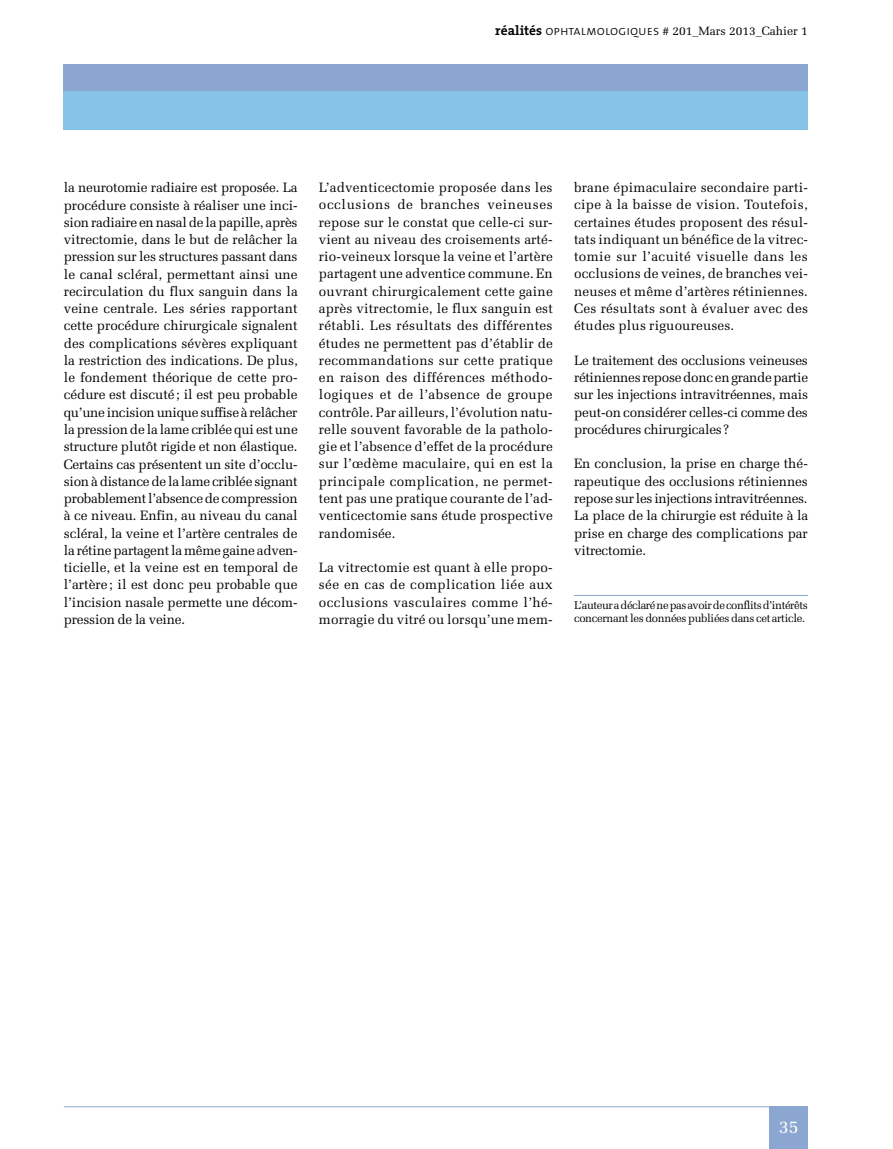
<style>
.page{position:relative;width:893px;height:1149px;background:#fff}
.page>*{position:absolute;margin:0;border:0;box-sizing:border-box;transform-origin:0 0}
.t1{font:18px "Melior";color:#fff}
.t2{font:13.5px/17.2px "Melior";letter-spacing:.005em;color:#000;text-align:justify}
.t3{font:12px "Melior";color:#000}
.t4{font:11.25px/13.5px "Melior";letter-spacing:-.03em;color:#000}
.s1{font-family:"The Serif";font-weight:700;font-size:13.5px}
.s2{font-family:"The Sans Light Caps";font-size:13.5px}
</style>
<div class="page">
<div style="left:64px;top:64px;width:744px;height:27px;background:#8ca6d2"></div>
<div style="left:64px;top:91px;width:744px;height:39px;background:#87c3e7"></div>
<div style="left:770px;top:1106px;width:38px;height:42px;background:#8ca6d2"></div>
<hr style="left:64px;top:1106px;width:744px;height:1px;background:#8ca6d2">
<hr style="left:574px;top:594px;width:234px;height:1px;background:#8ca6d2">
<p class="t3" style="left:495px;top:24px;width:314px"><span class="s1">réalités</span> <span class="s2">ophtalmologiques</span> # 201_Mars 2013_Cahier 1</p>
<p class="t2" style="left:64px;top:179px;width:235px">la neurotomie radiaire est proposée. La procédure consiste à réaliser une inci&shy;sion radiaire en nasal de la papille, après vitrectomie, dans le but de relâcher la pression sur les structures passant dans le canal scléral, permettant ainsi une recirculation du flux sanguin dans la veine centrale. Les séries rapportant cette procédure chirurgicale signalent des complications sévères expliquant la restriction des indications. De plus, le fondement théorique de cette pro&shy;cédure est discuté; il est peu probable qu’une incision unique suffise à relâcher la pression de la lame criblée qui est une structure plutôt rigide et non élastique.<br>Certains cas présentent un site d’occlu&shy;sion à distance de la lame criblée signant probablement l’absence de compression à ce niveau. Enfin, au niveau du canal scléral, la veine et l’artère centrales de la rétine partagent la même gaine adven&shy;ticielle, et la veine est en temporal de l’artère ; il est donc peu probable que l’incision nasale permette une décom&shy;pression de la veine.</p>
<p class="t2" style="left:319px;top:179px;width:235px">L’adventicectomie proposée dans les occlusions de branches veineuses repose sur le constat que celle-ci sur&shy;vient au niveau des croisements arté&shy;rio-veineux lorsque la veine et l’artère partagent une adventice commune. En ouvrant chirurgicalement cette gaine après vitrectomie, le flux sanguin est rétabli. Les résultats des différentes études ne permettent pas d’établir de recommandations sur cette pratique en raison des différences méthodo&shy;logiques et de l’absence de groupe contrôle. Par ailleurs, l’évolution natu&shy;relle souvent favorable de la patholo&shy;gie et l’absence d’effet de la procédure sur l’œdème maculaire, qui en est la principale complication, ne permet&shy;tent pas une pratique courante de l’ad&shy;venticectomie sans étude prospective randomisée.</p>
<p class="t2" style="left:319px;top:558px;width:235px">La vitrectomie est quant à elle propo&shy;sée en cas de complication liée aux occlusions vasculaires comme l’hé&shy;morragie du vitré ou lorsqu’une mem-</p>
<p class="t2" style="left:574px;top:179px;width:236px">brane épimaculaire secondaire parti&shy;cipe à la baisse de vision. Toutefois, certaines études proposent des résul&shy;tats indiquant un bénéfice de la vitrec&shy;tomie sur l’acuité visuelle dans les occlusions de veines, de branches vei&shy;neuses et même d’artères rétiniennes.<br>Ces résultats sont à évaluer avec des études plus riguoureuses.</p>
<p class="t2" style="left:574px;top:351px;width:236px">Le traitement des occlusions veineuses rétiniennes repose donc en grande partie sur les injections intravitréennes, mais peut-on considérer celles-ci comme des procédures chirurgicales?</p>
<p class="t2" style="left:574px;top:455px;width:236px">En conclusion, la prise en charge thé&shy;rapeutique des occlusions rétiniennes repose sur les injections intravitréennes.<br>La place de la chirurgie est réduite à la prise en charge des complications par vitrectomie.</p>
<p class="t4" style="left:574px;top:598px;width:235px">L’auteur a déclaré ne pas avoir de conflits d’intérêts concernant les données publiées dans cet article.</p>
<h1 class="t1" style="left:779px;top:1115px;width:22px">35</h1>
</div>
